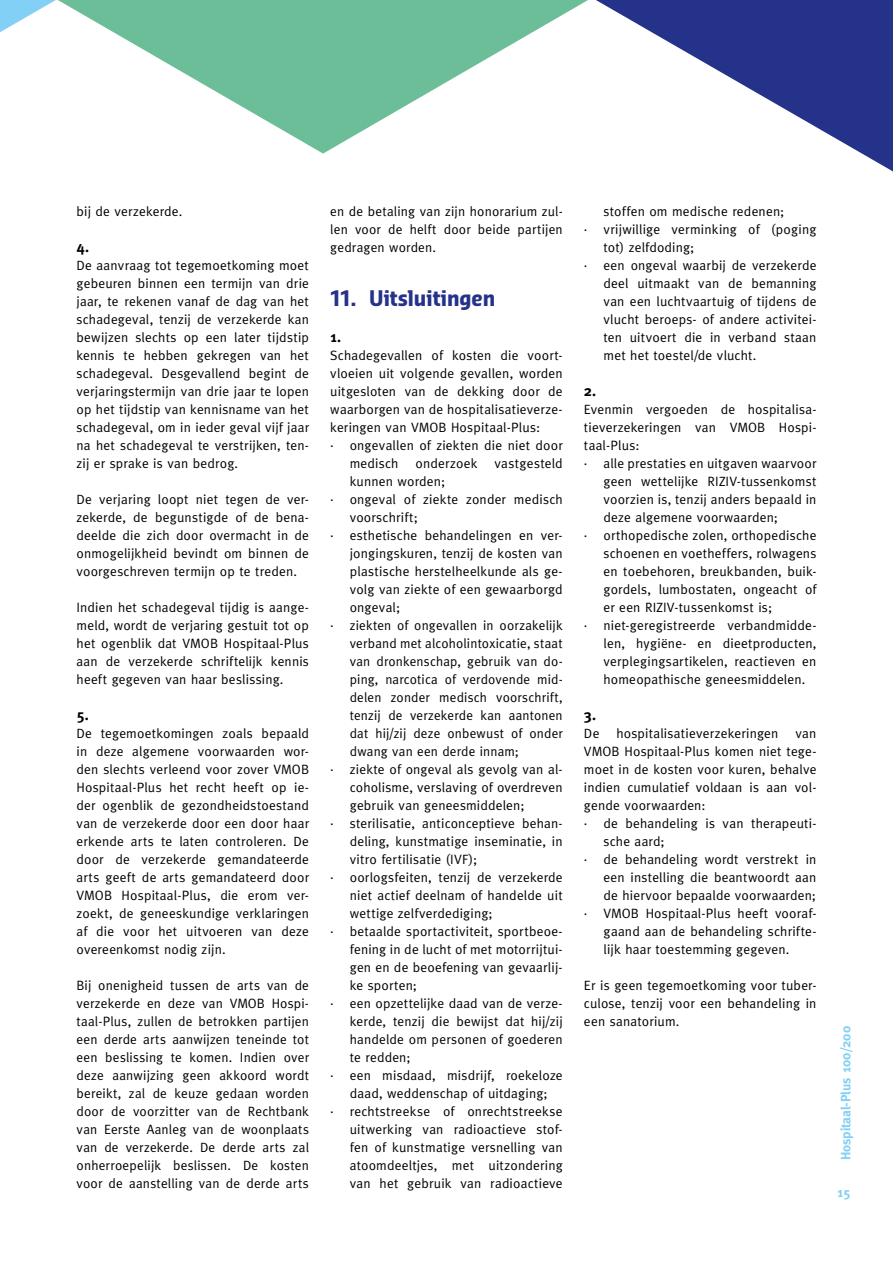
<style>
.page{position:relative;width:893px;height:1263px;background:#fff}
.page>*{position:absolute;margin:0;border:0;box-sizing:border-box;transform-origin:0 0}
.t1{font:700 21px "Sansa Con Pro";color:#25328a}
.t2{font:700 15px "Meta";color:#000}
.t3{font:13.5px/18px "Meta";letter-spacing:.015em;color:#000;text-align:justify}
.t4{font:700 13.5px "Meta";color:#82d0f5}
</style>
<div class="page">
<svg style="left:120px;top:0;width:453px;height:154px;fill:#6cbe98"></svg>
<svg style="left:0;top:0;width:120px;height:36px"></svg>
<svg style="left:573px;top:0;width:320px;height:172px"></svg>
<p class="t3" style="left:77px;top:202px;width:107px">bij de verzekerde.</p>
<p class="t2" style="left:77px;top:238px;width:14px">4.</p>
<p class="t3" style="left:77px;top:256px;width:234px">De aanvraag tot tegemoetkoming moet gebeuren binnen een termijn van drie jaar, te rekenen vanaf de dag van het schadegeval, tenzij de verzekerde kan bewijzen slechts op een later tijdstip kennis te hebben gekregen van het schadegeval. Desgevallend begint de verjaringstermijn van drie jaar te lopen op het tijdstip van kennisname van het schadegeval, om in ieder geval vijf jaar na het schadegeval te verstrijken, ten&shy;zij er sprake is van bedrog.</p>
<p class="t3" style="left:77px;top:490px;width:234px">De verjaring loopt niet tegen de ver&shy;zekerde, de begunstigde of de bena&shy;deelde die zich door overmacht in de onmogelijkheid bevindt om binnen de voorgeschreven termijn op te treden.</p>
<p class="t3" style="left:77px;top:598px;width:234px">Indien het schadegeval tijdig is aange&shy;meld, wordt de verjaring gestuit tot op het ogenblik dat VMOB Hospitaal-Plus aan de verzekerde schriftelijk kennis heeft gegeven van haar beslissing.</p>
<p class="t2" style="left:77px;top:706px;width:14px">5.</p>
<p class="t3" style="left:77px;top:724px;width:234px">De tegemoetkomingen zoals bepaald in deze algemene voorwaarden wor&shy;den slechts verleend voor zover VMOB Hospitaal-Plus het recht heeft op ie&shy;der ogenblik de gezondheidstoestand van de verzekerde door een door haar erkende arts te laten controleren. De door de verzekerde gemandateerde arts geeft de arts gemandateerd door VMOB Hospitaal-Plus, die erom ver&shy;zoekt, de geneeskundige verklaringen af die voor het uitvoeren van deze overeenkomst nodig zijn.</p>
<p class="t3" style="left:77px;top:976px;width:234px">Bij onenigheid tussen de arts van de verzekerde en deze van VMOB Hospi&shy;taal-Plus, zullen de betrokken partijen een derde arts aanwijzen teneinde tot een beslissing te komen. Indien over deze aanwijzing geen akkoord wordt bereikt, zal de keuze gedaan worden door de voorzitter van de Rechtbank van Eerste Aanleg van de woonplaats van de verzekerde. De derde arts zal onherroepelijk beslissen. De kosten voor de aanstelling van de derde arts</p>
<p class="t3" style="left:330px;top:202px;width:234px">en de betaling van zijn honorarium zul&shy;len voor de helft door beide partijen gedragen worden.</p>
<h1 class="t1" style="left:330px;top:284px;width:167px">11. Uitsluitingen</h1>
<p class="t2" style="left:330px;top:328px;width:12px">1.</p>
<p class="t3" style="left:330px;top:346px;width:234px">Schadegevallen of kosten die voort-</p>
<p class="t3" style="left:330px;top:364px;width:234px">vloeien uit volgende gevallen, worden</p>
<p class="t3" style="left:330px;top:382px;width:234px">uitgesloten van de dekking door de</p>
<p class="t3" style="left:330px;top:400px;width:234px">waarborgen van de hospitalisatieverze-</p>
<p class="t3" style="left:330px;top:418px;width:211px">keringen van VMOB Hospitaal-Plus:</p>
<p class="t3" style="left:330px;top:436px;width:234px">· ongevallen of ziekten die niet door</p>
<p class="t3" style="left:350px;top:454px;width:50px">medisch</p>
<p class="t3" style="left:415px;top:454px;width:63px">onderzoek</p>
<p class="t3" style="left:494px;top:454px;width:70px">vastgesteld</p>
<p class="t3" style="left:350px;top:472px;width:97px">kunnen worden;</p>
<p class="t3" style="left:330px;top:490px;width:234px">· ongeval of ziekte zonder medisch</p>
<p class="t3" style="left:350px;top:508px;width:70px">voorschrift;</p>
<p class="t3" style="left:330px;top:526px;width:234px">· esthetische behandelingen en ver-</p>
<p class="t3" style="left:350px;top:544px;width:214px">jongingskuren, tenzij de kosten van</p>
<p class="t3" style="left:350px;top:562px;width:214px">plastische herstelheelkunde als ge-</p>
<p class="t3" style="left:350px;top:580px;width:214px">volg van ziekte of een gewaarborgd</p>
<p class="t3" style="left:350px;top:598px;width:52px">ongeval;</p>
<p class="t3" style="left:330px;top:616px;width:234px">· ziekten of ongevallen in oorzakelijk</p>
<p class="t3" style="left:350px;top:634px;width:214px">verband met alcoholintoxicatie, staat</p>
<p class="t3" style="left:350px;top:652px;width:214px">van dronkenschap, gebruik van do-</p>
<p class="t3" style="left:350px;top:670px;width:214px">ping, narcotica of verdovende mid-</p>
<p class="t3" style="left:350px;top:688px;width:214px">delen zonder medisch voorschrift,</p>
<p class="t3" style="left:350px;top:706px;width:214px">tenzij de verzekerde kan aantonen</p>
<p class="t3" style="left:350px;top:724px;width:214px">dat hij/zij deze onbewust of onder</p>
<p class="t3" style="left:350px;top:742px;width:171px">dwang van een derde innam;</p>
<p class="t3" style="left:330px;top:760px;width:234px">· ziekte of ongeval als gevolg van al-</p>
<p class="t3" style="left:350px;top:778px;width:214px">coholisme, verslaving of overdreven</p>
<p class="t3" style="left:350px;top:796px;width:176px">gebruik van geneesmiddelen;</p>
<p class="t3" style="left:330px;top:814px;width:234px">· sterilisatie, anticonceptieve behan-</p>
<p class="t3" style="left:350px;top:832px;width:214px">deling, kunstmatige inseminatie, in</p>
<p class="t3" style="left:350px;top:850px;width:129px">vitro fertilisatie (IVF);</p>
<p class="t3" style="left:330px;top:868px;width:234px">· oorlogsfeiten, tenzij de verzekerde</p>
<p class="t3" style="left:350px;top:886px;width:214px">niet actief deelnam of handelde uit</p>
<p class="t3" style="left:350px;top:904px;width:144px">wettige zelfverdediging;</p>
<p class="t3" style="left:330px;top:922px;width:234px">· betaalde sportactiviteit, sportbeoe-</p>
<p class="t3" style="left:350px;top:940px;width:214px">fening in de lucht of met motorrijtui-</p>
<p class="t3" style="left:350px;top:958px;width:214px">gen en de beoefening van gevaarlij-</p>
<p class="t3" style="left:350px;top:976px;width:69px">ke sporten;</p>
<p class="t3" style="left:330px;top:994px;width:234px">· een opzettelijke daad van de verze-</p>
<p class="t3" style="left:350px;top:1012px;width:214px">kerde, tenzij die bewijst dat hij/zij</p>
<p class="t3" style="left:350px;top:1030px;width:214px">handelde om personen of goederen</p>
<p class="t3" style="left:350px;top:1048px;width:62px">te redden;</p>
<p class="t3" style="left:330px;top:1066px;width:234px">· een misdaad, misdrijf, roekeloze</p>
<p class="t3" style="left:350px;top:1084px;width:199px">daad, weddenschap of uitdaging;</p>
<p class="t3" style="left:330px;top:1102px;width:234px">· rechtstreekse of onrechtstreekse</p>
<p class="t3" style="left:350px;top:1120px;width:214px">uitwerking van radioactieve stof-</p>
<p class="t3" style="left:350px;top:1138px;width:214px">fen of kunstmatige versnelling van</p>
<p class="t3" style="left:350px;top:1156px;width:214px">atoomdeeltjes, met uitzondering</p>
<p class="t3" style="left:350px;top:1174px;width:214px">van het gebruik van radioactieve</p>
<p class="t3" style="left:603px;top:202px;width:182px">stoffen om medische redenen;</p>
<p class="t3" style="left:584px;top:220px;width:234px">· vrijwillige verminking of (poging</p>
<p class="t3" style="left:603px;top:238px;width:92px">tot) zelfdoding;</p>
<p class="t3" style="left:584px;top:256px;width:234px">· een ongeval waarbij de verzekerde</p>
<p class="t3" style="left:603px;top:274px;width:214px">deel uitmaakt van de bemanning</p>
<p class="t3" style="left:603px;top:292px;width:214px">van een luchtvaartuig of tijdens de</p>
<p class="t3" style="left:603px;top:310px;width:214px">vlucht beroeps- of andere activitei-</p>
<p class="t3" style="left:603px;top:328px;width:214px">ten uitvoert die in verband staan</p>
<p class="t3" style="left:603px;top:346px;width:154px">met het toestel/de vlucht.</p>
<p class="t2" style="left:584px;top:382px;width:14px">2.</p>
<p class="t3" style="left:584px;top:400px;width:234px">Evenmin vergoeden de hospitalisa-</p>
<p class="t3" style="left:584px;top:418px;width:234px">tieverzekeringen van VMOB Hospi-</p>
<p class="t3" style="left:584px;top:436px;width:57px">taal-Plus:</p>
<p class="t3" style="left:584px;top:454px;width:234px">· alle prestaties en uitgaven waarvoor</p>
<p class="t3" style="left:603px;top:472px;width:214px">geen wettelijke RIZIV-tussenkomst</p>
<p class="t3" style="left:603px;top:490px;width:214px">voorzien is, tenzij anders bepaald in</p>
<p class="t3" style="left:603px;top:508px;width:176px">deze algemene voorwaarden;</p>
<p class="t3" style="left:584px;top:526px;width:234px">· orthopedische zolen, orthopedische</p>
<p class="t3" style="left:603px;top:544px;width:214px">schoenen en voetheffers, rolwagens</p>
<p class="t3" style="left:603px;top:562px;width:214px">en toebehoren, breukbanden, buik-</p>
<p class="t3" style="left:603px;top:580px;width:214px">gordels, lumbostaten, ongeacht of</p>
<p class="t3" style="left:603px;top:598px;width:170px">er een RIZIV-tussenkomst is;</p>
<p class="t3" style="left:584px;top:616px;width:234px">· niet-geregistreerde verbandmidde-</p>
<p class="t3" style="left:603px;top:634px;width:214px">len, hygiëne- en dieetproducten,</p>
<p class="t3" style="left:603px;top:652px;width:214px">verplegingsartikelen, reactieven en</p>
<p class="t3" style="left:603px;top:670px;width:203px">homeopathische geneesmiddelen.</p>
<p class="t2" style="left:584px;top:706px;width:14px">3.</p>
<p class="t3" style="left:584px;top:724px;width:17px">De</p>
<p class="t3" style="left:616px;top:724px;width:164px">hospitalisatieverzekeringen</p>
<p class="t3" style="left:795px;top:724px;width:23px">van</p>
<p class="t3" style="left:584px;top:742px;width:234px">VMOB Hospitaal-Plus komen niet tege-</p>
<p class="t3" style="left:584px;top:760px;width:234px">moet in de kosten voor kuren, behalve</p>
<p class="t3" style="left:584px;top:778px;width:234px">indien cumulatief voldaan is aan vol-</p>
<p class="t3" style="left:584px;top:796px;width:123px">gende voorwaarden:</p>
<p class="t3" style="left:584px;top:814px;width:234px">· de behandeling is van therapeuti-</p>
<p class="t3" style="left:603px;top:832px;width:63px">sche aard;</p>
<p class="t3" style="left:584px;top:850px;width:234px">· de behandeling wordt verstrekt in</p>
<p class="t3" style="left:603px;top:868px;width:214px">een instelling die beantwoordt aan</p>
<p class="t3" style="left:603px;top:886px;width:214px">de hiervoor bepaalde voorwaarden;</p>
<p class="t3" style="left:584px;top:904px;width:234px">· VMOB Hospitaal-Plus heeft vooraf-</p>
<p class="t3" style="left:603px;top:922px;width:214px">gaand aan de behandeling schrifte-</p>
<p class="t3" style="left:603px;top:940px;width:187px">lijk haar toestemming gegeven.</p>
<p class="t3" style="left:584px;top:976px;width:234px">Er is geen tegemoetkoming voor tuber&shy;culose, tenzij voor een behandeling in een sanatorium.</p>
<p class="t4" style="left:838px;top:1160px;width:136px;rotate:-90deg">Hospitaal-Plus 100/200</p>
<p class="t4" style="left:837px;top:1184px;width:15px">15</p>
</div>
